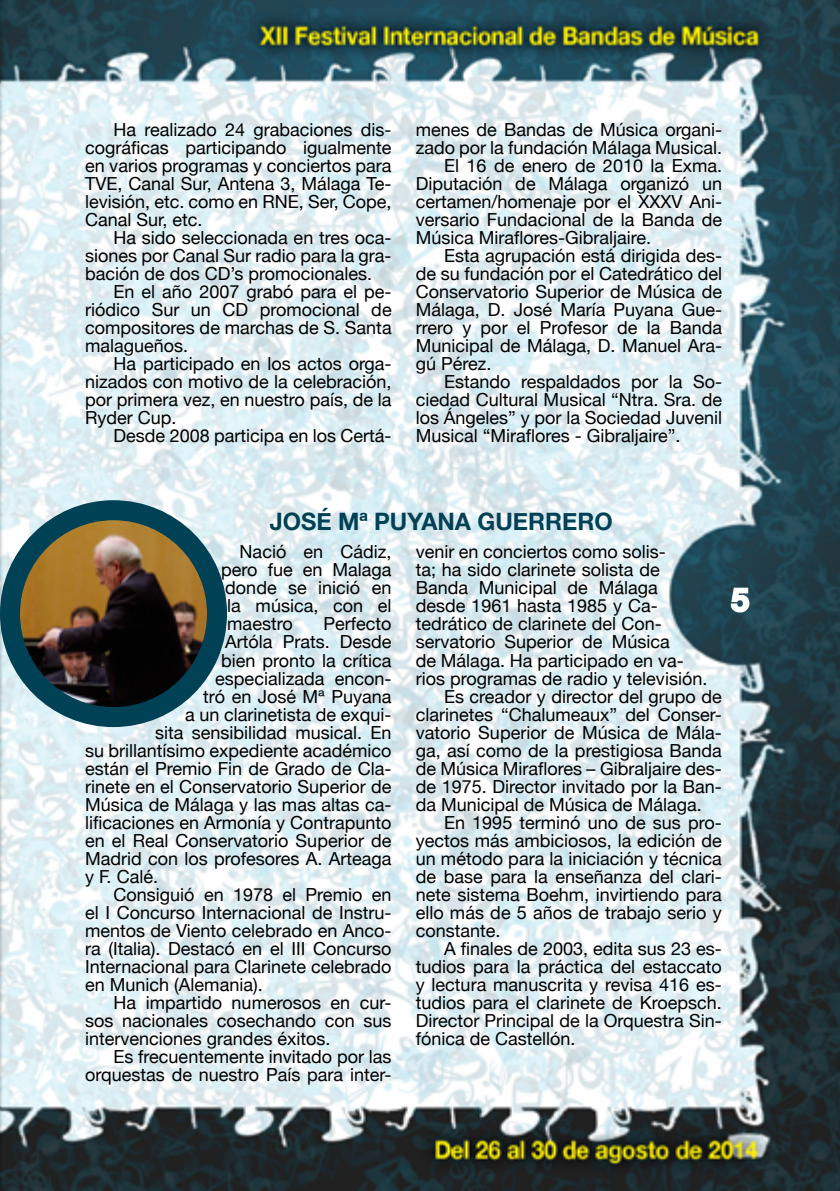
<style>
.page{position:relative;width:840px;height:1191px;background:#fff}
.page>*{position:absolute;margin:0;border:0;box-sizing:border-box;transform-origin:0 0}
.t1{font:700 32px "Helvetica Neue";color:#fff}
.t2{font:700 24px "Helvetica Neue";color:#004156}
.t3{font:18px/18px "Helvetica Neue";color:#000;text-align:justify}
</style>
<div class="page">
<img style="left:0;top:0;width:839px;height:1191px">
<img style="left:10px;top:510px;width:207px;height:207px;border-radius:103px">
<div style="left:0;top:500px;width:227px;height:227px;border:20px solid #004156;border-radius:50%"></div>
<svg style="left:729px;top:586px;width:21px;height:28px"></svg>
<p class="t3" style="left:85px;top:122px;width:308px;text-indent:28px">Ha realizado 24 grabaciones dis&shy;cográficas participando igualmente en varios programas y conciertos para TVE, Canal Sur, Antena 3, Málaga Te&shy;levisión, etc. como en RNE, Ser, Cope, Canal Sur, etc.</p>
<p class="t3" style="left:85px;top:230px;width:308px;text-indent:28px">Ha sido seleccionada en tres oca&shy;siones por Canal Sur radio para la gra&shy;bación de dos CD’s promocionales.</p>
<p class="t3" style="left:85px;top:284px;width:308px;text-indent:28px">En el año 2007 grabó para el pe&shy;riódico Sur un CD promocional de compositores de marchas de S. Santa malagueños.</p>
<p class="t3" style="left:85px;top:356px;width:308px;text-indent:28px">Ha participado en los actos orga&shy;nizados con motivo de la celebración, por primera vez, en nuestro país, de la Ryder Cup.</p>
<p class="t3" style="left:113px;top:428px;width:279px">Desde 2008 participa en los Certá-</p>
<p class="t3" style="left:415px;top:122px;width:308px">menes de Bandas de Música organi-</p>
<p class="t3" style="left:415px;top:140px;width:308px">zado por la fundación Málaga Musical.</p>
<p class="t3" style="left:444px;top:158px;width:279px">El 16 de enero de 2010 la Exma.</p>
<p class="t3" style="left:415px;top:176px;width:308px">Diputación de Málaga organizó un</p>
<p class="t3" style="left:415px;top:194px;width:308px">certamen/homenaje por el XXXV Ani-</p>
<p class="t3" style="left:415px;top:212px;width:308px">versario Fundacional de la Banda de</p>
<p class="t3" style="left:415px;top:230px;width:237px">Música Miraflores-Gibraljaire.</p>
<p class="t3" style="left:444px;top:248px;width:279px">Esta agrupación está dirigida des-</p>
<p class="t3" style="left:415px;top:266px;width:308px">de su fundación por el Catedrático del</p>
<p class="t3" style="left:415px;top:284px;width:308px">Conservatorio Superior de Música de</p>
<p class="t3" style="left:415px;top:302px;width:308px">Málaga, D. José María Puyana Gue-</p>
<p class="t3" style="left:415px;top:320px;width:308px">rrero y por el Profesor de la Banda</p>
<p class="t3" style="left:415px;top:338px;width:308px">Municipal de Málaga, D. Manuel Ara-</p>
<p class="t3" style="left:415px;top:356px;width:77px">gú Pérez.</p>
<p class="t3" style="left:444px;top:374px;width:279px">Estando respaldados por la So-</p>
<p class="t3" style="left:415px;top:392px;width:308px">ciedad Cultural Musical “Ntra. Sra. de</p>
<p class="t3" style="left:415px;top:410px;width:308px">los Ángeles” y por la Sociedad Juvenil</p>
<p class="t3" style="left:415px;top:428px;width:266px">Musical “Miraflores - Gibraljaire”.</p>
<h2 class="t2" style="left:269px;top:502px;width:344px">JOSÉ Mª PUYANA GUERRERO</h2>
<p class="t3" style="left:239px;top:544px;width:153px">Nació en Cádiz,</p>
<p class="t3" style="left:221px;top:562px;width:172px">pero fue en Malaga</p>
<p class="t3" style="left:225px;top:580px;width:167px">donde se inició en</p>
<p class="t3" style="left:227px;top:598px;width:165px">la música, con el</p>
<p class="t3" style="left:227px;top:616px;width:67px">maestro</p>
<p class="t3" style="left:323px;top:616px;width:69px">Perfecto</p>
<p class="t3" style="left:225px;top:634px;width:168px">Artóla Prats. Desde</p>
<p class="t3" style="left:221px;top:652px;width:172px">bien pronto la crítica</p>
<p class="t3" style="left:215px;top:670px;width:178px">especializada encon-</p>
<p class="t3" style="left:203px;top:688px;width:190px">tró en José Mª Puyana</p>
<p class="t3" style="left:185px;top:706px;width:207px">a un clarinetista de exqui-</p>
<p class="t3" style="left:155px;top:724px;width:237px">sita sensibilidad musical. En</p>
<p class="t3" style="left:85px;top:742px;width:308px">su brillantísimo expediente académico</p>
<p class="t3" style="left:85px;top:760px;width:308px">están el Premio Fin de Grado de Cla-</p>
<p class="t3" style="left:85px;top:778px;width:307px">rinete en el Conservatorio Superior de</p>
<p class="t3" style="left:85px;top:796px;width:308px">Música de Málaga y las mas altas ca-</p>
<p class="t3" style="left:85px;top:814px;width:308px">lificaciones en Armonía y Contrapunto</p>
<p class="t3" style="left:85px;top:832px;width:308px">en el Real Conservatorio Superior de</p>
<p class="t3" style="left:85px;top:850px;width:308px">Madrid con los profesores A. Arteaga</p>
<p class="t3" style="left:85px;top:868px;width:74px">y F. Calé.</p>
<p class="t3" style="left:113px;top:886px;width:279px">Consiguió en 1978 el Premio en</p>
<p class="t3" style="left:85px;top:904px;width:308px">el I Concurso Internacional de Instru-</p>
<p class="t3" style="left:85px;top:922px;width:307px">mentos de Viento celebrado en Anco-</p>
<p class="t3" style="left:85px;top:940px;width:307px">ra (Italia). Destacó en el III Concurso</p>
<p class="t3" style="left:85px;top:958px;width:308px">Internacional para Clarinete celebrado</p>
<p class="t3" style="left:85px;top:976px;width:179px">en Munich (Alemania).</p>
<p class="t3" style="left:113px;top:994px;width:279px">Ha impartido numerosos en cur-</p>
<p class="t3" style="left:85px;top:1012px;width:308px">sos nacionales cosechando con sus</p>
<p class="t3" style="left:85px;top:1030px;width:247px">intervenciones grandes éxitos.</p>
<p class="t3" style="left:113px;top:1048px;width:279px">Es frecuentemente invitado por las</p>
<p class="t3" style="left:85px;top:1066px;width:308px">orquestas de nuestro País para inter-</p>
<p class="t3" style="left:415px;top:544px;width:251px">venir en conciertos como solis-</p>
<p class="t3" style="left:415px;top:562px;width:245px">ta; ha sido clarinete solista de</p>
<p class="t3" style="left:415px;top:580px;width:243px">Banda Municipal de Málaga</p>
<p class="t3" style="left:415px;top:598px;width:243px">desde 1961 hasta 1985 y Ca-</p>
<p class="t3" style="left:415px;top:616px;width:247px">tedrático de clarinete del Con-</p>
<p class="t3" style="left:415px;top:634px;width:255px">servatorio Superior de Música</p>
<p class="t3" style="left:415px;top:652px;width:269px">de Málaga. Ha participado en va-</p>
<p class="t3" style="left:415px;top:670px;width:293px">rios programas de radio y televisión.</p>
<p class="t3" style="left:444px;top:688px;width:279px">Es creador y director del grupo de</p>
<p class="t3" style="left:415px;top:706px;width:307px">clarinetes “Chalumeaux” del Conser-</p>
<p class="t3" style="left:415px;top:724px;width:307px">vatorio Superior de Música de Mála-</p>
<p class="t3" style="left:415px;top:742px;width:307px">ga, así como de la prestigiosa Banda</p>
<p class="t3" style="left:415px;top:760px;width:307px">de Música Miraflores – Gibraljaire des-</p>
<p class="t3" style="left:415px;top:778px;width:307px">de 1975. Director invitado por la Ban-</p>
<p class="t3" style="left:415px;top:796px;width:287px">da Municipal de Música de Málaga.</p>
<p class="t3" style="left:444px;top:814px;width:279px">En 1995 terminó uno de sus pro-</p>
<p class="t3" style="left:415px;top:832px;width:307px">yectos más ambiciosos, la edición de</p>
<p class="t3" style="left:415px;top:850px;width:307px">un método para la iniciación y técnica</p>
<p class="t3" style="left:415px;top:868px;width:307px">de base para la enseñanza del clari-</p>
<p class="t3" style="left:415px;top:886px;width:307px">nete sistema Boehm, invirtiendo para</p>
<p class="t3" style="left:415px;top:904px;width:307px">ello más de 5 años de trabajo serio y</p>
<p class="t3" style="left:415px;top:922px;width:86px">constante.</p>
<p class="t3" style="left:444px;top:940px;width:279px">A finales de 2003, edita sus 23 es-</p>
<p class="t3" style="left:415px;top:958px;width:307px">tudios para la práctica del estaccato</p>
<p class="t3" style="left:415px;top:976px;width:307px">y lectura manuscrita y revisa 416 es-</p>
<p class="t3" style="left:415px;top:994px;width:307px">tudios para el clarinete de Kroepsch.</p>
<p class="t3" style="left:415px;top:1012px;width:307px">Director Principal de la Orquestra Sin-</p>
<p class="t3" style="left:415px;top:1030px;width:161px">fónica de Castellón.</p>
<h1 class="t1" style="left:730px;top:574px;width:19px">5</h1>
</div>
